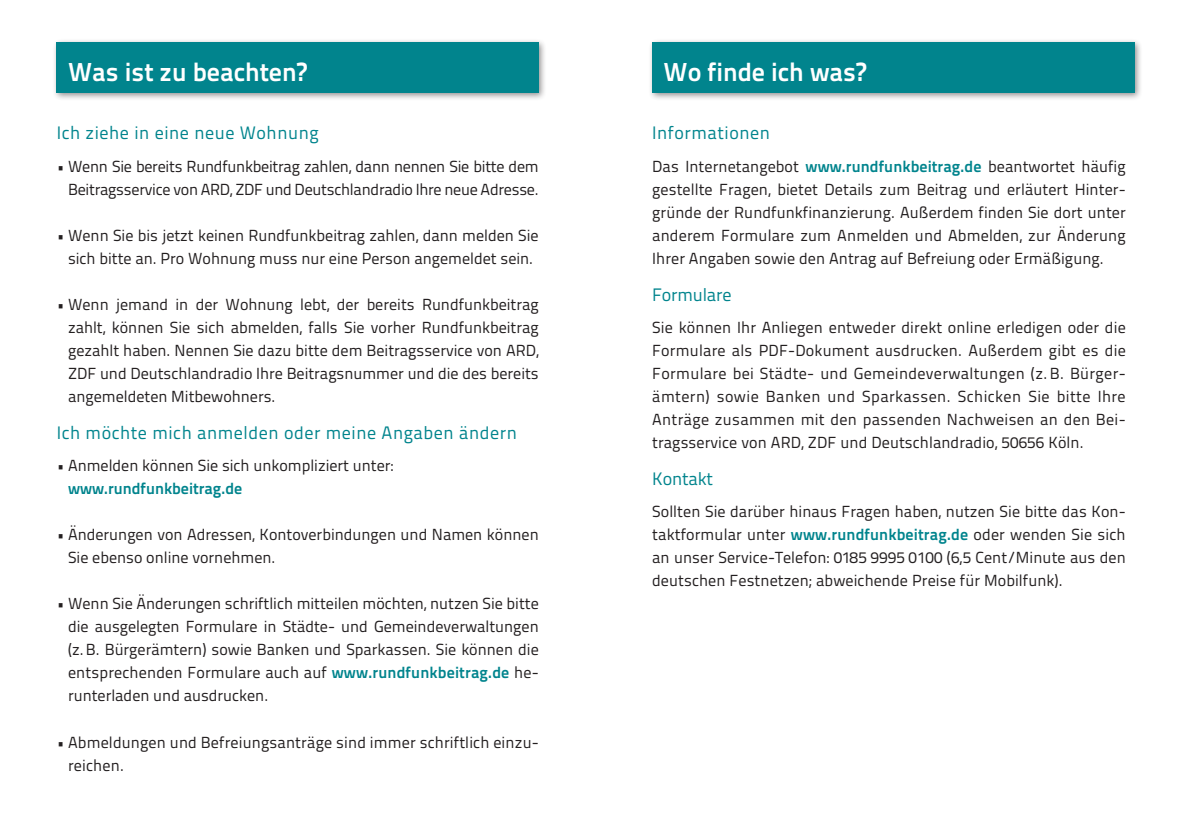
<style>
.page{position:relative;width:1191px;height:840px;background:#fff}
.page>*{position:absolute;margin:0;border:0;box-sizing:border-box;transform-origin:0 0}
.t1{font:700 26px "Titillium Text 22 L";color:#fff}
.t2{font:18px "Titillium Text 22 L";letter-spacing:.03em;color:#01848d}
.t3{font:18px "Titillium Text 22 L";letter-spacing:-.01em;color:#01848d}
.t4{font:16px/23px "Titillium Text 22 L";color:#231f20;text-align:justify}
.s1{font-size:15px}
.s2{font-weight:700;color:#01848d}
</style>
<div class="page">
<div style="left:52px;top:38px;width:495px;height:63px;background:#231f20;opacity:.5"></div>
<div style="left:57px;top:43px;width:482px;height:50px;background:#01848d"></div>
<div style="left:648px;top:38px;width:494px;height:63px;background:#231f20;opacity:.5"></div>
<div style="left:652px;top:43px;width:482px;height:50px;background:#01848d"></div>
<h2 class="t1" style="left:68px;top:52px;width:240px">Was ist zu beachten?</h2>
<h3 class="t2" style="left:57px;top:119px;width:264px">Ich ziehe in eine neue Wohnung</h3>
<p class="t4" style="left:57px;top:154px;width:483px;text-align:right"><span class="s1">•</span> Wenn Sie bereits Rundfunkbeitrag zahlen, dann nennen Sie bitte dem<br>Beitragsservice von ARD, ZDF und Deutschlandradio Ihre neue Adresse.</p>
<p class="t4" style="left:57px;top:223px;width:483px;text-align:center"><span class="s1">•</span> Wenn Sie bis jetzt keinen Rundfunkbeitrag zahlen, dann melden Sie sich bitte an. Pro Wohnung muss nur eine Person angemeldet sein.</p>
<p class="t4" style="left:68px;top:292px;width:472px;text-indent:-11px"><span class="s1">•</span> Wenn jemand in der Wohnung lebt, der bereits Rundfunkbeitrag zahlt, können Sie sich abmelden, falls Sie vorher Rundfunkbeitrag gezahlt haben. Nennen Sie dazu bitte dem Beitragsservice von ARD, ZDF und Deutschlandradio Ihre Beitragsnummer und die des bereits angemeldeten Mitbewohners.</p>
<h3 class="t2" style="left:57px;top:419px;width:462px">Ich möchte mich anmelden oder meine Angaben ändern</h3>
<p class="t4" style="left:68px;top:453px;width:327px;text-indent:-11px"><span class="s1">•</span> Anmelden können Sie sich unkompliziert unter: <span class="s2">www.rundfunkbeitrag.de</span></p>
<p class="t4" style="left:68px;top:522px;width:472px;text-indent:-11px"><span class="s1">•</span> Änderungen von Adressen, Kontoverbindungen und Namen können<br>Sie ebenso online vornehmen.</p>
<p class="t4" style="left:68px;top:591px;width:472px;text-indent:-11px"><span class="s1">•</span> Wenn Sie Änderungen schriftlich mitteilen möchten, nutzen Sie bitte die ausgelegten Formulare in Städte- und Gemeindeverwaltungen (z.B. Bürgerämtern) sowie Banken und Sparkassen. Sie können die entsprechenden Formulare auch auf <span class="s2">www.rundfunkbeitrag.de</span> he&shy;runterladen und ausdrucken.</p>
<p class="t4" style="left:68px;top:729px;width:472px;text-indent:-11px"><span class="s1">•</span> Abmeldungen und Befreiungsanträge sind immer schriftlich einzu&shy;reichen.</p>
<h2 class="t1" style="left:663px;top:52px;width:204px">Wo finde ich was?</h2>
<h3 class="t2" style="left:652px;top:119px;width:119px">Informationen</h3>
<p class="t4" style="left:652px;top:154px;width:475px">Das Internetangebot <span class="s2">www.rundfunkbeitrag.de</span> beantwortet häufig gestellte Fragen, bietet Details zum Beitrag und erläutert Hinter&shy;gründe der Rundfunkfinanzierung. Außerdem finden Sie dort unter anderem Formulare zum Anmelden und Abmelden, zur Änderung Ihrer Angaben sowie den Antrag auf Befreiung oder Ermäßigung.</p>
<h3 class="t3" style="left:652px;top:281px;width:81px">Formulare</h3>
<p class="t4" style="left:652px;top:315px;width:475px">Sie können Ihr Anliegen entweder direkt online erledigen oder die Formulare als PDF-Dokument ausdrucken. Außerdem gibt es die Formulare bei Städte- und Gemeindeverwaltungen (z. B. Bürger&shy;ämtern) sowie Banken und Sparkassen. Schicken Sie bitte Ihre Anträge zusammen mit den passenden Nachweisen an den Bei&shy;tragsservice von ARD, ZDF und Deutschlandradio, 50656 Köln.</p>
<h3 class="t3" style="left:652px;top:465px;width:62px">Kontakt</h3>
<p class="t4" style="left:652px;top:499px;width:475px">Sollten Sie darüber hinaus Fragen haben, nutzen Sie bitte das Kon&shy;taktformular unter <span class="s2">www.rundfunkbeitrag.de</span> oder wenden Sie sich an unser Service-Telefon: 0185 9995 0100 (6,5 Cent/Minute aus den deutschen Festnetzen; abweichende Preise für Mobilfunk).</p>
</div>
